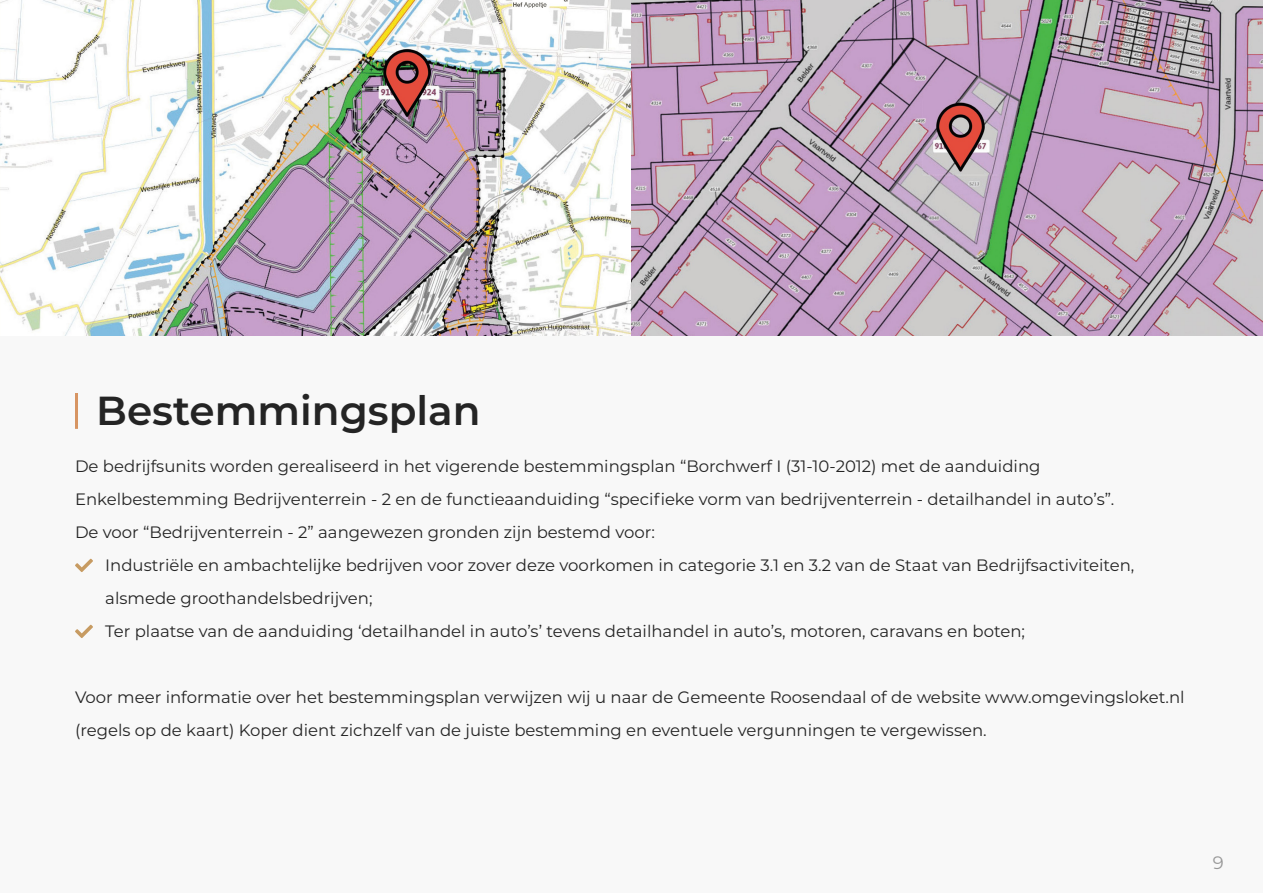
<style>
.page{position:relative;width:1263px;height:893px;background:#fff}
.page>*{position:absolute;margin:0;border:0;box-sizing:border-box;transform-origin:0 0}
.t1{font:600 40.5px "Montserrat";color:#242424}
.t2{font:18px "Montserrat";color:#979797}
.t3{font:16.5px/33px "Montserrat";color:#242424}
</style>
<div class="page">
<img style="left:0;top:0;width:631px;height:336px">
<svg style="left:631px;top:0;width:632px;height:336px;background:#b8a3b6"></svg>
<div style="left:0;top:336px;width:1263px;height:557px;background:#f8f8f8"></div>
<hr style="left:75px;top:393px;width:3px;height:36px;background:#d79563">
<svg style="left:75px;top:559px;width:18px;height:13px"></svg>
<svg style="left:75px;top:625px;width:18px;height:13px"></svg>
<p class="t1" style="left:96px;top:381px;width:386px">Bestemmingsplan</p>
<p class="t3" style="left:75px;top:449px;width:1041px">De bedrijfsunits worden gerealiseerd in het vigerende bestemmingsplan “Borchwerf I (31-10-2012) met de aanduiding<br>Enkelbestemming Bedrijventerrein - 2 en de functieaanduiding “specifieke vorm van bedrijventerrein - detailhandel in auto’s”.</p>
<p class="t3" style="left:75px;top:515px;width:581px">De voor “Bedrijventerrein - 2” aangewezen gronden zijn bestemd voor:</p>
<p class="t3" style="left:105px;top:548px;width:1031px">Industriële en ambachtelijke bedrijven voor zover deze voorkomen in categorie 3.1 en 3.2 van de Staat van Bedrijfsactiviteiten,</p>
<p class="t3" style="left:105px;top:581px;width:269px">alsmede groothandelsbedrijven;</p>
<p class="t3" style="left:105px;top:614px;width:921px">Ter plaatse van de aanduiding ‘detailhandel in auto’s’ tevens detailhandel in auto’s, motoren, caravans en boten;</p>
<p class="t3" style="left:75px;top:680px;width:1111px">Voor meer informatie over het bestemmingsplan verwijzen wij u naar de Gemeente Roosendaal of de website www.omgevingsloket.nl (regels op de kaart) Koper dient zichzelf van de juiste bestemming en eventuele vergunningen te vergewissen.</p>
<p class="t2" style="left:1213px;top:850px;width:12px">9</p>
</div>
